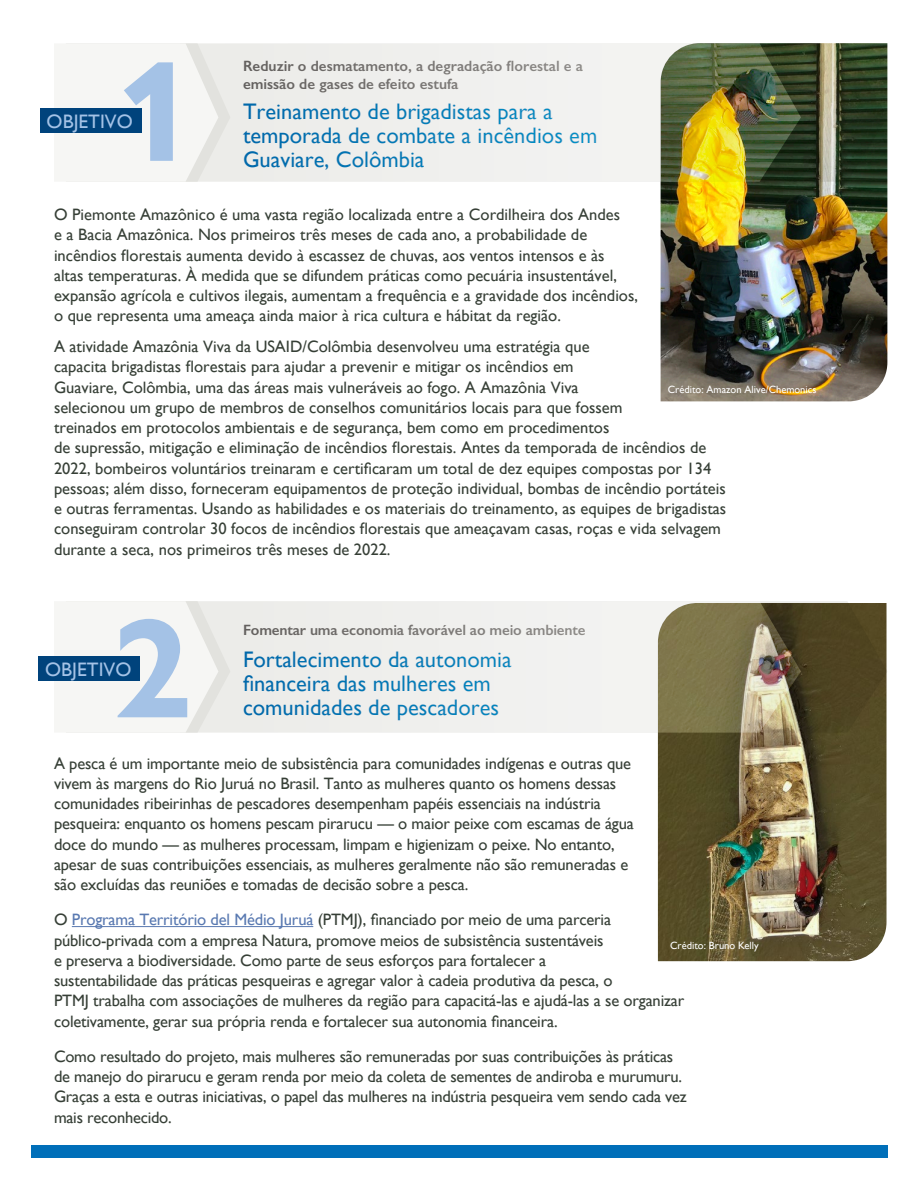
<style>
.page{position:relative;width:918px;height:1188px;background:#fff}
.page>*{position:absolute;margin:0;border:0;box-sizing:border-box;transform-origin:0 0}
.t1{font:700 142.5px "Gill Sans Nova";color:#a4c2e6}
.t2{font:22.5px/24px "Gill Sans";color:#006fb9}
.t3{font:19.5px "Gill Sans";color:#a4c2e6}
.t4{font:16.5px/20.2px "Gill Sans";color:#363f36}
.t5{font:600 15px/18px "Gill Sans";color:#686564}
.t6{font:10.5px "Gill Sans";color:#fff}
.s1{color:#5979b1}
</style>
<div class="page">
<img style="left:661px;top:182px;width:226px;height:219px">
<img style="left:658px;top:733px;width:229px;height:228px">
<svg style="left:801px;top:601px;width:86px;height:132px;background:#504524"></svg>
<svg style="left:801px;top:43px;width:86px;height:139px;background:#455138"></svg>
<svg style="left:230px;top:601px;width:571px;height:132px;fill:#eeeeec"></svg>
<svg style="left:230px;top:43px;width:571px;height:139px;fill:#efeeec"></svg>
<svg style="left:54px;top:601px;width:176px;height:132px"></svg>
<svg style="left:54px;top:43px;width:176px;height:139px"></svg>
<div style="left:31px;top:1145px;width:856px;height:12px;background:#006fb9"></div>
<hr style="left:72px;top:926px;width:241px;height:1px;background:#5979b1">
<div style="left:39px;top:656px;width:101px;height:25px;background:#00437c"></div>
<div style="left:40px;top:108px;width:102px;height:25px;background:#00437c"></div>
<h2 class="t5" style="left:243px;top:57px;width:342px">Reduzir o desmatamento, a degradação florestal e a emissão de gases de efeito estufa</h2>
<h3 class="t2" style="left:243px;top:99px;width:356px">Treinamento de brigadistas para a temporada de combate a incêndios em<br>Guaviare, Colômbia</h3>
<p class="t4" style="left:54px;top:204px;width:586px">O Piemonte Amazônico é uma vasta região localizada entre a Cordilheira dos Andes<br>e a Bacia Amazônica. Nos primeiros três meses de cada ano, a probabilidade de incêndios forestais aumenta devido à escassez de chuvas, aos ventos intensos e às altas temperaturas. À medida que se difundem práticas como pecuária insustentável, expansão agrícola e cultivos ilegais, aumentam a frequência e a gravidade dos incêndios, o que representa uma ameaça ainda maior à rica cultura e hábitat da região.</p>
<p class="t4" style="left:54px;top:336px;width:674px">A atividade Amazônia Viva da USAID/Colômbia desenvolveu uma estratégia que<br>capacita brigadistas forestais para ajudar a prevenir e mitigar os incêndios em<br>Guaviare, Colômbia, uma das áreas mais vulneráveis ao fogo. A Amazônia Viva<br>selecionou um grupo de membros de conselhos comunitários locais para que fossem<br>treinados em protocolos ambientais e de segurança, bem como em procedimentos<br>de supressão, mitigação e eliminação de incêndios forestais. Antes da temporada de incêndios de 2022, bombeiros voluntários treinaram e certificaram um total de dez equipes compostas por 134 pessoas; além disso, forneceram equipamentos de proteção individual, bombas de incêndio portáteis e outras ferramentas. Usando as habilidades e os materiais do treinamento, as equipes de brigadistas conseguiram controlar 30 focos de incêndios forestais que ameaçavam casas, roças e vida selvagem durante a seca, nos primeiros três meses de 2022.</p>
<h1 class="t1" style="left:115px;top:24px;width:82px">1</h1>
<p class="t3" style="left:47px;top:110px;width:88px">OBJETIVO</p>
<p class="t6" style="left:668px;top:383px;width:150px">Crédito: Amazon Alive/Chemonics</p>
<h1 class="t1" style="left:112px;top:580px;width:82px">2</h1>
<h2 class="t5" style="left:243px;top:621px;width:344px">Fomentar uma economia favorável ao meio ambiente</h2>
<h3 class="t2" style="left:243px;top:648px;width:270px">Fortalecimento da autonomia financeira das mulheres em comunidades de pescadores</h3>
<p class="t4" style="left:54px;top:753px;width:581px">A pesca é um importante meio de subsistência para comunidades indígenas e outras que vivem às margens do Rio Juruá no Brasil. Tanto as mulheres quanto os homens dessas comunidades ribeirinhas de pescadores desempenham papéis essenciais na indústria pesqueira: enquanto os homens pescam pirarucu — o maior peixe com escamas de água doce do mundo — as mulheres processam, limpam e higienizam o peixe. No entanto, apesar de suas contribuições essenciais, as mulheres geralmente não são remuneradas e são excluídas das reuniões e tomadas de decisão sobre a pesca.</p>
<p class="t4" style="left:54px;top:909px;width:632px">O <span class="s1">Programa Território del Médio Juruá</span> (PTMJ), financiado por meio de uma parceria público-privada com a empresa Natura, promove meios de subsistência sustentáveis<br>e preserva a biodiversidade. Como parte de seus esforços para fortalecer a<br>sustentabilidade das práticas pesqueiras e agregar valor à cadeia produtiva da pesca, o<br>PTMJ trabalha com associações de mulheres da região para capacitá-las e ajudá-las a se organizar coletivamente, gerar sua própria renda e fortalecer sua autonomia financeira.</p>
<p class="t4" style="left:54px;top:1046px;width:634px">Como resultado do projeto, mais mulheres são remuneradas por suas contribuições às práticas de manejo do pirarucu e geram renda por meio da coleta de sementes de andiroba e murumuru.<br>Graças a esta e outras iniciativas, o papel das mulheres na indústria pesqueira vem sendo cada vez mais reconhecido.</p>
<p class="t3" style="left:45px;top:659px;width:88px">OBJETIVO</p>
<p class="t6" style="left:670px;top:940px;width:90px">Crédito: Bruno Kelly</p>
</div>
